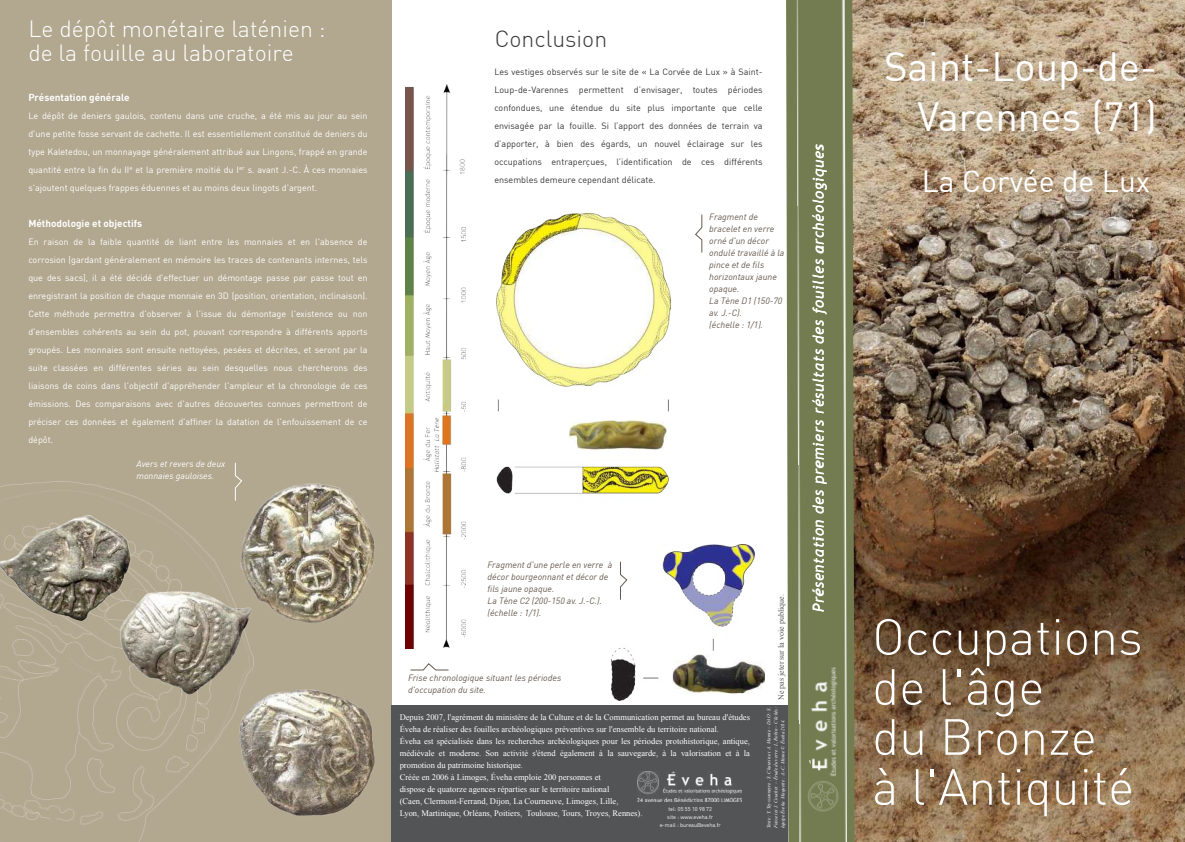
<style>
.page{position:relative;width:1185px;height:842px;background:#fff}
.page>*{position:absolute;margin:0;border:0;box-sizing:border-box;transform-origin:0 0}
.t1{font:300 50px/50px "DIN";color:#fff}
.t2{font:40px/50px "DIN";color:#fff;text-align:right}
.t3{font:30px "DIN";color:#fff}
.t4{font:300 23px/24px "DIN";color:#fff}
.t5{font:300 23px "DIN";color:#383838}
.t6{font:italic 15px "Trebuchet MS";letter-spacing:.04em;color:#fff}
.t7{font:700 10px "DIN";color:#fff}
.t8{font:9px/18px "DIN";color:#fff;text-align:justify}
.t9{font:9px/18px "DIN";color:#383838;text-align:justify}
.t10{font:italic 9px/12px "DIN";color:#66594f}
.t11{font:italic 9px/12px "DIN";color:#fff}
.t12{font:8.5px/12px "Times New Roman";color:#fff}
.t13{font:8px "Times New Roman";color:#535455}
.t14{font:5.5px/8px "DIN";color:#fff;text-align:center}
.t15{font:italic 5px/7px "Times New Roman";color:#fff}
.s1{font-family:"DIN"}
</style>
<div class="page">
<img style="left:496px;top:213px;width:175px;height:281px">
<img style="left:855px;top:0;width:330px;height:842px">
<div style="left:0;top:0;width:391px;height:842px;background:#b2a78f"></div>
<svg style="left:786px;top:0;width:69px;height:842px;background:#858d68"></svg>
<div style="left:391px;top:705px;width:397px;height:137px;background:#535455"></div>
<img style="left:638px;top:771px;width:104px;height:30px">
<img style="left:405px;top:85px;width:60px;height:563px">
<svg style="left:410px;top:663px;width:39px;height:7px"></svg>
<img style="left:234px;top:467px;width:141px;height:156px">
<svg style="left:235px;top:462px;width:7px;height:20px"></svg>
<img style="left:0;top:482px;width:254px;height:360px">
<img style="left:611px;top:545px;width:153px;height:155px">
<svg style="left:695px;top:214px;width:7px;height:39px"></svg>
<img style="left:797px;top:0;width:49px;height:842px">
<img style="left:230px;top:689px;width:145px;height:144px">
<img style="left:110px;top:560px;width:153px;height:149px">
<img style="left:0;top:499px;width:145px;height:129px">
<h3 class="t4" style="left:28px;top:18px;width:299px">Le dépôt monétaire laténien : de la fouille au laboratoire</h3>
<p class="t7" style="left:28px;top:94px;width:103px">Présentation générale</p>
<p class="t8" style="left:28px;top:108px;width:341px">Le dépôt de deniers gaulois, contenu dans une cruche, a été mis au jour au sein d'une petite fosse servant de cachette. Il est essentiellement constitué de deniers du type Kaletedou, un monnayage généralement attribué aux Lingons, frappé en grande quantité entre la fin du II<sup>e</sup> et la première moitié du I<sup>er</sup> s. avant J.-C. À ces monnaies s'ajoutent quelques frappes éduennes et au moins deux lingots d'argent.</p>
<p class="t7" style="left:28px;top:220px;width:115px">Méthodologie et objectifs</p>
<p class="t8" style="left:28px;top:234px;width:341px">En raison de la faible quantité de liant entre les monnaies et en l'absence de corrosion (gardant généralement en mémoire les traces de contenants internes, tels que des sacs), il a été décidé d'effectuer un démontage passe par passe tout en enregistrant la position de chaque monnaie en 3D (position, orientation, inclinaison).<br>Cette méthode permettra d'observer à l'issue du démontage l'existence ou non d'ensembles cohérents au sein du pot, pouvant correspondre à différents apports groupés. Les monnaies sont ensuite nettoyées, pesées et décrites, et seront par la suite classées en différentes séries au sein desquelles nous chercherons des liaisons de coins dans l'objectif d'appréhender l'ampleur et la chronologie de ces émissions. Des comparaisons avec d'autres découvertes connues permettront de préciser ces données et également d'affiner la datation de l'enfouissement de ce dépôt.</p>
<p class="t11" style="left:137px;top:458px;width:90px">Avers et revers de deux monnaies gauloises.</p>
<h3 class="t5" style="left:495px;top:29px;width:114px">Conclusion</h3>
<p class="t9" style="left:494px;top:64px;width:270px">Les vestiges observés sur le site de « La Corvée de Lux » à Saint-Loup-de-Varennes permettent d’envisager, toutes périodes confondues, une étendue du site plus importante que celle envisagée par la fouille. Si l’apport des données de terrain va d’apporter, à bien des égards, un nouvel éclairage sur les occupations entraperçues, l’identification de ces différents ensembles demeure cependant délicate.</p>
<p class="t10" style="left:487px;top:559px;width:126px">Fragment d'une perle en verre à décor bourgeonnant et décor de fils jaune opaque.<br>La Tène C2 (200-150 av. J.-C.). (échelle : 1/1).</p>
<p class="t10" style="left:408px;top:672px;width:155px">Frise chronologique situant les périodes d'occupation du site.</p>
<p class="t10" style="left:709px;top:211px;width:77px">Fragment de bracelet en verre orné d'un décor ondulé travaillé à la pince et de fils horizontaux jaune opaque.<br>La Tène D1 (150-70 av. J.-C).<br>(échelle : 1/1).</p>
<p class="t13" style="left:778px;top:700px;width:107px;rotate:-90deg">Ne pas jeter sur la voie publique.</p>
<p class="t12" style="left:400px;top:712px;width:352px">Depuis 2007, l'agrément du ministère de la Culture et de la Communication permet au bureau d'études Éveha de réaliser des fouilles archéologiques préventives sur l'ensemble du territoire national.<br>Éveha est spécialisée dans les recherches archéologiques pour les périodes protohistorique, antique, médiévale et moderne. Son activité s'étend également à la sauvegarde, à la valorisation et à la promotion du patrimoine historique.<br>Créée en 2006 à Limoges, Éveha emploie 200 personnes et<br>dispose de quatorze agences réparties sur le territoire national<br>(Caen, Clermont-Ferrand, Dijon, La Courneuve<span class="s1">,</span> Limoges, Lille,<br>Lyon, Martinique, Orléans, Poitiers, Toulouse, Tours, Troyes, Rennes).</p>
<p class="t15" style="left:766px;top:828px;width:124px;rotate:-90deg">Texte : Y. Teyssonneyre , S. Chauvin et A. Mamie – DAO : S.<br>Foisset et J. Couchet – Érude du verre : L. Robin – Clichés : équipe Éveha Maquette : A.-C. Misme © Éveha 2014.</p>
<p class="t14" style="left:660px;top:805px;width:63px">tel: 05 55 10 98 72<br>site : www.eveha.fr e-mail : bureau@eveha.fr</p>
<h3 class="t6" style="left:812px;top:612px;width:469px;rotate:-90deg">Présentation des premiers résultats des fouilles archéologiques</h3>
<h2 class="t2" style="left:884px;top:45px;width:274px">Saint-Loup-de-<br>Varennes (71)</h2>
<h3 class="t3" style="left:922px;top:168px;width:230px">La Corvée de Lux</h3>
<h1 class="t1" style="left:872px;top:615px;width:272px">Occupations de l'âge<br>du Bronze<br>à l'Antiquité</h1>
</div>
